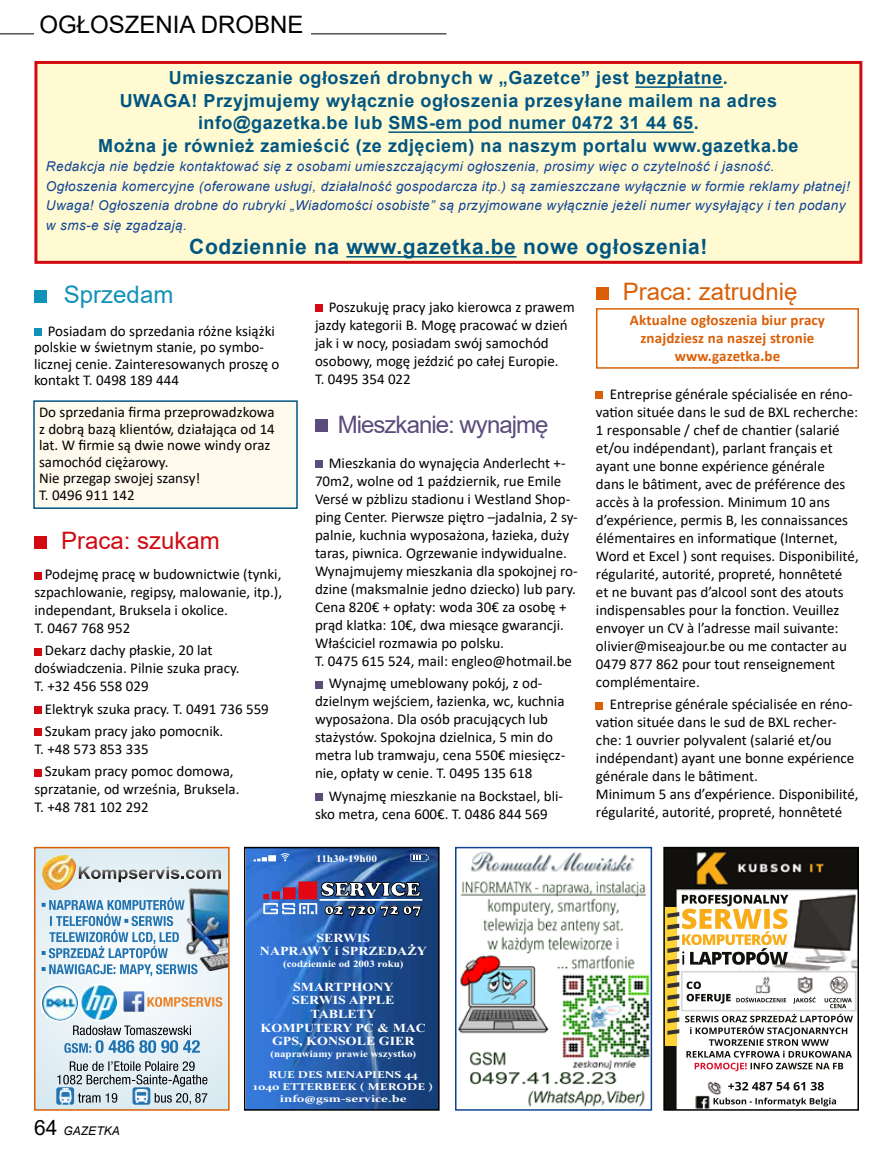
<style>
.page{position:relative;width:893px;height:1149px;background:#fff}
.page>*{position:absolute;margin:0;border:0;box-sizing:border-box;transform-origin:0 0}
.t1{font:24px "Arial";letter-spacing:-.04em;color:#5b4d7b}
.t2{font:24px "Arial";color:#000}
.t3{font:24px "Arial";color:#da5f06}
.t4{font:24px "Arial";color:#d20a11}
.t5{font:24px "Arial";color:#1192b8}
.t6{font:700 21px "Arial";letter-spacing:.03em;color:#005681}
.t7{font:20.55px "Times New Roman";color:#fff;scale:1.05 1}
.t8{font:900 20.25px "Cooper";color:#fff;scale:1.05 1}
.t9{font:700 18px/22.5px "Arial";letter-spacing:.03em;color:#005681;text-align:center}
.t10{font:900 15.15px "Cooper";color:#fff;scale:1.05 1}
.t11{font:15px/18px "Calibri";color:#000}
.t12{font:700 15px/18px "Calibri";letter-spacing:.01em;color:#da5f06;text-align:center}
.t13{font:italic 13.5px/19.5px "Arial";letter-spacing:.03em;color:#114496}
.t14{font:700 12.3px/13.6px "Times New Roman";color:#fff;text-align:center;scale:1.13 1}
.t15{font:italic 12px "Arial";letter-spacing:.005em;color:#000}
.t16{font:700 10.2px "Times New Roman";color:#fff;scale:1.11 1}
.t17{font:700 9.9px/12.1px "Constantia";color:#fff;text-align:center;scale:1.3 1}
.t18{font:700 9.6px "Times New Roman";color:#fff;scale:1.13 1}
.s1{font-style:normal;font-size:21px}
</style>
<div class="page">
<svg style="left:37px;top:849px;width:190px;height:258px"></svg>
<img style="left:42px;top:854px;width:34px;height:35px">
<svg style="left:79px;top:866px;width:142px;height:15px;background:#b2b8bb"></svg>
<svg style="left:42px;top:897px;width:156px;height:79px"></svg>
<svg style="left:57px;top:1060px;width:150px;height:26px;background:#b1bbbf"></svg>
<img style="left:123px;top:991px;width:21px;height:20px">
<img style="left:41px;top:983px;width:77px;height:37px">
<div style="left:40px;top:983px;width:39px;height:38px;border:1px solid #fff;border-radius:50%"></div>
<div style="left:80px;top:983px;width:38px;height:37px;border:1px solid #fff;border-radius:50%"></div>
<svg style="left:147px;top:996px;width:75px;height:10px"></svg>
<img style="left:180px;top:888px;width:47px;height:81px">
<svg style="left:133px;top:1086px;width:17px;height:18px"></svg>
<svg style="left:56px;top:1086px;width:18px;height:18px"></svg>
<img style="left:57px;top:1087px;width:16px;height:16px">
<img style="left:135px;top:1088px;width:14px;height:4px">
<svg style="left:78px;top:1092px;width:129px;height:12px;background:#aabbc4"></svg>
<svg style="left:64px;top:1025px;width:136px;height:27px;background:#aac0cf"></svg>
<div style="left:34px;top:846px;width:196px;height:264px;border:2px solid #da5f06"></div>
<img style="left:247px;top:849px;width:190px;height:258px">
<svg style="left:410px;top:853px;width:19px;height:8px"></svg>
<svg style="left:281px;top:853px;width:9px;height:8px"></svg>
<svg style="left:268px;top:854px;width:8px;height:7px"></svg>
<svg style="left:254px;top:856px;width:13px;height:5px"></svg>
<div style="left:298px;top:881px;width:19px;height:18px;background:#e30613"></div>
<div style="left:283px;top:887px;width:13px;height:12px;background:#e30613"></div>
<svg style="left:263px;top:891px;width:54px;height:23px"></svg>
<div style="left:244px;top:846px;width:196px;height:264px;border:2px solid #000"></div>
<img style="left:666px;top:849px;width:190px;height:258px">
<img style="left:666px;top:907px;width:10px;height:138px">
<img style="left:667px;top:911px;width:12px;height:123px">
<img style="left:681px;top:970px;width:175px;height:41px">
<div style="left:663px;top:846px;width:196px;height:264px;border:2px solid #000"></div>
<hr style="left:0;top:34px;width:446px;height:1px;background:#000">
<div style="left:34px;top:0;width:276px;height:47px;background:#fff"></div>
<div style="left:34px;top:290px;width:13px;height:12px;background:#1192b8"></div>
<div style="left:34px;top:328px;width:7px;height:7px;background:#1192b8"></div>
<div style="left:315px;top:305px;width:7px;height:7px;background:#d20a11"></div>
<div style="left:315px;top:419px;width:13px;height:12px;background:#5b4d7b"></div>
<div style="left:315px;top:460px;width:7px;height:7px;background:#5b4d7b"></div>
<div style="left:315px;top:681px;width:7px;height:7px;background:#5b4d7b"></div>
<div style="left:315px;top:793px;width:7px;height:7px;background:#5b4d7b"></div>
<div style="left:596px;top:287px;width:13px;height:13px;background:#da5f06"></div>
<div style="left:596px;top:308px;width:263px;height:60px;border:2px solid #da5f06"></div>
<div style="left:596px;top:391px;width:7px;height:7px;background:#da5f06"></div>
<div style="left:596px;top:701px;width:7px;height:7px;background:#da5f06"></div>
<div style="left:36px;top:62px;width:825px;height:200px;background:#fffad2"></div>
<hr style="left:635px;top:86px;width:88px;height:2px;background:#005681">
<hr style="left:388px;top:131px;width:306px;height:2px;background:#005681">
<hr style="left:346px;top:256px;width:171px;height:1px;background:#005681">
<div style="left:34px;top:61px;width:828px;height:203px;border:3px solid #d20a11"></div>
<img style="left:458px;top:851px;width:191px;height:256px">
<div style="left:455px;top:846px;width:197px;height:264px;border:2px solid #114496"></div>
<div style="left:34px;top:401px;width:263px;height:107px;background:#fffaee"></div>
<div style="left:33px;top:400px;width:265px;height:109px;border:2px solid #005681"></div>
<div style="left:34px;top:536px;width:13px;height:13px;background:#d20a11"></div>
<div style="left:34px;top:572px;width:7px;height:7px;background:#d20a11"></div>
<div style="left:34px;top:648px;width:7px;height:7px;background:#d20a11"></div>
<div style="left:34px;top:706px;width:7px;height:7px;background:#d20a11"></div>
<div style="left:34px;top:728px;width:7px;height:7px;background:#d20a11"></div>
<div style="left:34px;top:769px;width:7px;height:7px;background:#d20a11"></div>
<h1 class="t2" style="left:39px;top:8px;width:266px">OGŁOSZENIA DROBNE</h1>
<p class="t9" style="left:98px;top:67px;width:702px">Umieszczanie ogłoszeń drobnych w „Gazetce” jest bezpłatne.<br>UWAGA! Przyjmujemy wyłącznie ogłoszenia przesyłane mailem na adres info@gazetka.be lub SMS-em pod numer 0472 31 44 65.<br>Można je również zamieścić (ze zdjęciem) na naszym portalu www.gazetka.be</p>
<p class="t13" style="left:46px;top:157px;width:805px">Redakcja nie będzie kontaktować się z osobami umieszczającymi ogłoszenia, prosimy więc o czytelność i jasność.<br>Ogłoszenia komercyjne (oferowane usługi, działalność gospodarcza itp.) są zamieszczane wyłącznie w formie reklamy płatnej!<br>Uwaga! Ogłoszenia drobne do rubryki „Wiadomości osobiste” są przyjmowane wyłącznie jeżeli numer wysyłający i ten podany w sms-e się zgadzają.</p>
<h2 class="t6" style="left:189px;top:231px;width:520px">Codziennie na www.gazetka.be nowe ogłoszenia!</h2>
<h1 class="t5" style="left:64px;top:277px;width:111px">Sprzedam</h1>
<p class="t11" style="left:34px;top:322px;width:247px;line-height:16.5px;text-indent:14px">Posiadam do sprzedania różne książki polskie w świetnym stanie, po symbo&shy;licznej cenie. Zainteresowanych proszę o kontakt T. 0498 189 444</p>
<p class="t11" style="left:39px;top:403px;width:237px;line-height:16.5px">Do sprzedania firma przeprowadzkowa z dobrą bazą klientów, działająca od 14 lat. W firmie są dwie nowe windy oraz samochód ciężarowy.<br>Nie przegap swojej szansy!<br>T. 0496 911 142</p>
<h1 class="t4" style="left:61px;top:524px;width:160px">Praca: szukam</h1>
<p class="t11" style="left:34px;top:564px;width:249px;text-indent:10px">Podejmę pracę w budownictwie (tynki, szpachlowanie, regipsy, malowanie, itp.), independant, Bruksela i okolice.<br>T. 0467 768 952</p>
<p class="t11" style="left:34px;top:641px;width:207px;text-indent:10px">Dekarz dachy płaskie, 20 lat doświadczenia. Pilnie szuka pracy.<br>T. +32 456 558 029</p>
<p class="t11" style="left:45px;top:697px;width:226px;line-height:22.2px">Elektryk szuka pracy. T. 0491 736 559<br>Szukam pracy jako pomocnik.</p>
<p class="t11" style="left:45px;top:737px;width:190px;line-height:22.2px;text-indent:-10px">T. +48 573 853 335<br>Szukam pracy pomoc domowa,</p>
<p class="t11" style="left:34px;top:779px;width:207px">sprzatanie, od września, Bruksela.<br>T. +48 781 102 292</p>
<p class="t11" style="left:315px;top:297px;width:261px;text-indent:14px">Poszukuję pracy jako kierowca z prawem jazdy kategorii B. Mogę pracować w dzień jak i w nocy, posiadam swój samochód osobowy, mogę jeździć po całej Europie.<br>T. 0495 354 022</p>
<h1 class="t1" style="left:338px;top:408px;width:212px">Mieszkanie: wynajmę</h1>
<p class="t11" style="left:315px;top:453px;width:264px;text-indent:14px">Mieszkania do wynajęcia Anderlecht +- 70m2, wolne od 1 październik, rue Emile Versé w pżblizu stadionu i Westland Shop&shy;ping Center. Pierwsze piętro –jadalnia, 2 sy&shy;palnie, kuchnia wyposażona, łazieka, duży taras, piwnica. Ogrzewanie indywidualne.<br>Wynajmujemy mieszkania dla spokojnej ro&shy;dzine (maksmalnie jedno dziecko) lub pary.<br>Cena 820€ + opłaty: woda 30€ za osobę + prąd klatka: 10€, dwa miesące gwarancji.<br>Właściciel rozmawia po polsku.<br>T. 0475 615 524, mail: engleo@hotmail.be</p>
<p class="t11" style="left:315px;top:673px;width:252px;text-indent:14px">Wynajmę umeblowany pokój, z od&shy;dzielnym wejściem, łazienka, wc, kuchnia wyposażona. Dla osób pracujących lub stażystów. Spokojna dzielnica, 5 min do metra lub tramwaju, cena 550€ miesięcz&shy;nie, opłaty w cenie. T. 0495 135 618</p>
<p class="t11" style="left:315px;top:786px;width:250px;text-indent:14px">Wynajmę mieszkanie na Bockstael, bli&shy;sko metra, cena 600€. T. 0486 844 569</p>
<p class="t16" style="left:316px;top:850px;width:56px">11h30-19h00</p>
<h3 class="t8" style="left:321px;top:877px;width:96px">SERVICE</h3>
<p class="t10" style="left:325px;top:900px;width:94px">02 720 72 07</p>
<h3 class="t7" style="left:409px;top:924px;width:7px">.</h3>
<p class="t14" style="left:260px;top:930px;width:149px">SERWIS<br>NAPRAWY i SPRZEDAZY</p>
<p class="t18" style="left:283px;top:956px;width:108px">(codziennie od 2003 roku)</p>
<p class="t14" style="left:261px;top:978px;width:148px">SMARTPHONY<br>SERWIS APPLE<br>TABLETY<br>KOMPUTERY PC &amp; MAC<br>GPS, KONSOLE GIER</p>
<p class="t18" style="left:270px;top:1046px;width:131px">(naprawiamy prawie wszystko)</p>
<p class="t15" style="left:34px;top:1122px;width:87px"><span class="s1">64</span> GAZETKA</p>
<p class="t17" style="left:253px;top:1067px;width:140px">RUE DES MENAPIENS 44<br>1040 ETTERBEEK ( MERODE ) info@gsm-service.be</p>
<h1 class="t3" style="left:623px;top:275px;width:176px">Praca: zatrudnię</h1>
<p class="t12" style="left:630px;top:311px;width:197px">Aktualne ogłoszenia biur pracy znajdziesz na naszej stronie www.gazetka.be</p>
<p class="t11" style="left:596px;top:384px;width:264px;text-indent:14px">Entreprise générale spécialisée en réno&shy;vation située dans le sud de BXL recherche:<br>1 responsable / chef de chantier (salarié et/ou indépendant), parlant français et ayant une bonne expérience générale<br>dans le bâtiment, avec de préférence des accès à la profession. Minimum 10 ans d’expérience, permis B, les connaissances élémentaires en informatique (Internet, Word et Excel ) sont requises. Disponibilité, régularité, autorité, propreté, honnêteté<br>et ne buvant pas d’alcool sont des atouts indispensables pour la fonction. Veuillez envoyer un CV à l’adresse mail suivante: olivier@miseajour.be ou me contacter au 0479 877 862 pour tout renseignement complémentaire.</p>
<p class="t11" style="left:596px;top:694px;width:264px;text-indent:14px">Entreprise générale spécialisée en réno&shy;vation située dans le sud de BXL recher&shy;che: 1 ouvrier polyvalent (salarié et/ou indépendant) ayant une bonne expérience générale dans le bâtiment.<br>Minimum 5 ans d’expérience. Disponibilité, régularité, autorité, propreté, honnêteté</p>
</div>
